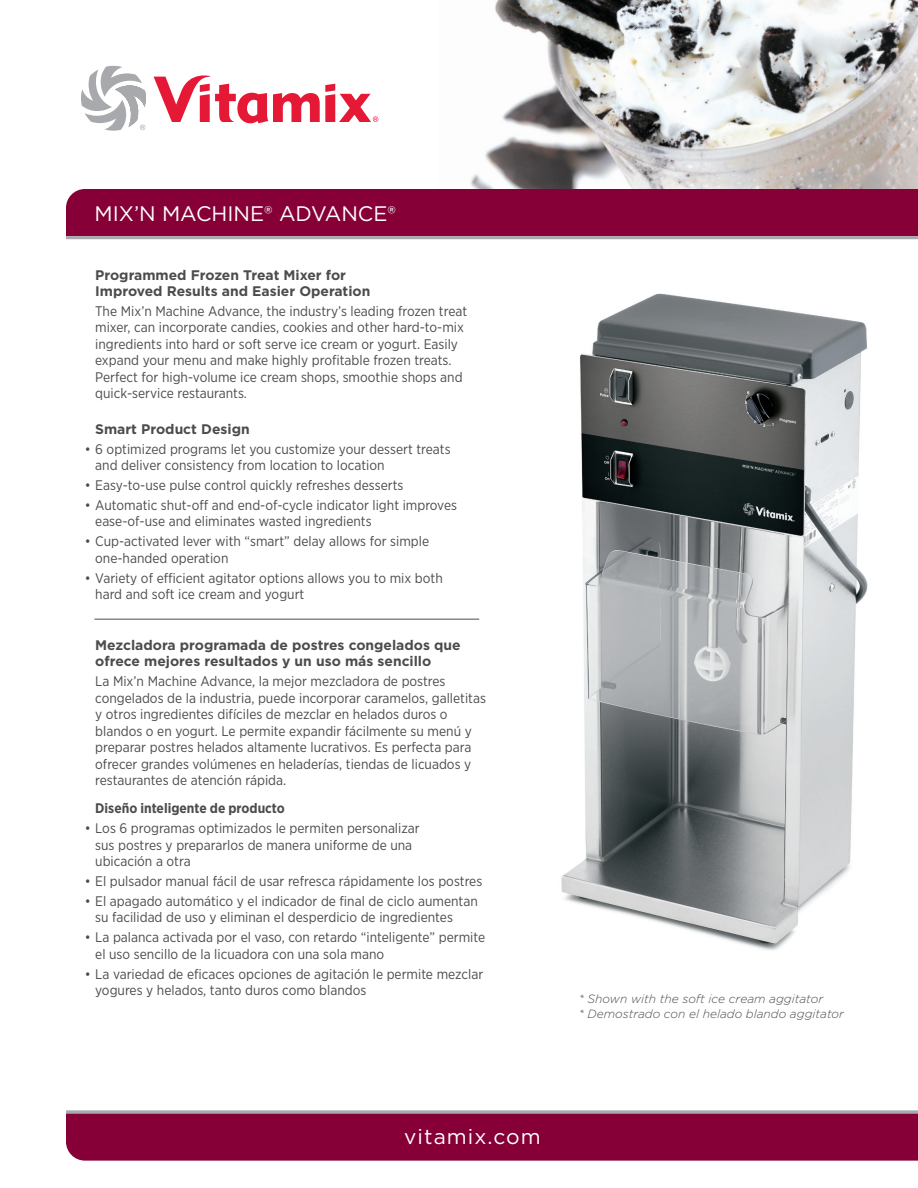
<style>
.page{position:relative;width:918px;height:1188px;background:#fff}
.page>*{position:absolute;margin:0;border:0;box-sizing:border-box;transform-origin:0 0}
.t1{font:21px "Gotham";color:#fff}
.t2{font:13.8px/16.5px "Gotham Narrow";color:#4b4c4d}
.t3{font:700 13.8px/16.5px "Gotham";color:#4b4c4d}
.t4{font:700 13.8px "Gotham Narrow";color:#4b4c4d}
.t5{font:italic 300 12px/15px "Gotham";color:#4b4c4d}
</style>
<div class="page">
<img style="left:561px;top:293px;width:307px;height:657px">
<img style="left:470px;top:0;width:448px;height:189px">
<svg style="left:154px;top:75px;width:224px;height:48px"></svg>
<svg style="left:81px;top:66px;width:65px;height:65px"></svg>
<div style="left:66px;top:189px;width:852px;height:47px;background:#860037"></div>
<hr style="left:66px;top:236px;width:852px;height:3px;background:#a8a9ad">
<div style="left:66px;top:1113px;width:852px;height:48px;background:#860037"></div>
<hr style="left:66px;top:1110px;width:852px;height:3px;background:#a8a9ad">
<hr style="left:94px;top:619px;width:385px;height:1px;background:#4b4c4d">
<h1 class="t1" style="left:94px;top:200px;width:303px">MIX’N MACHINE® ADVANCE®</h1>
<p class="t3" style="left:95px;top:266px;width:277px">Programmed Frozen Treat Mixer for<br>Improved Results and Easier Operation</p>
<p class="t2" style="left:95px;top:303px;width:373px">The Mix’n Machine Advance, the industry’s leading frozen treat mixer, can incorporate candies, cookies and other hard-to-mix ingredients into hard or soft serve ice cream or yogurt. Easily expand your menu and make highly profitable frozen treats.<br>Perfect for high-volume ice cream shops, smoothie shops and quick-service restaurants.</p>
<p class="t3" style="left:95px;top:421px;width:156px">Smart Product Design</p>
<p class="t2" style="left:95px;top:440px;width:357px;text-indent:-11px">• 6 optimized programs let you customize your dessert treats and deliver consistency from location to location</p>
<p class="t2" style="left:85px;top:477px;width:320px">• Easy-to-use pulse control quickly refreshes desserts</p>
<p class="t2" style="left:95px;top:496px;width:363px;text-indent:-11px">• Automatic shut-off and end-of-cycle indicator light improves ease-of-use and eliminates wasted ingredients</p>
<p class="t2" style="left:95px;top:533px;width:335px;text-indent:-11px">• Cup-activated lever with “smart” delay allows for simple one-handed operation</p>
<p class="t2" style="left:95px;top:569px;width:349px;text-indent:-11px">• Variety of efficient agitator options allows you to mix both hard and soft ice cream and yogurt</p>
<p class="t3" style="left:95px;top:636px;width:367px">Mezcladora programada de postres congelados que ofrece mejores resultados y un uso más sencillo</p>
<p class="t2" style="left:95px;top:673px;width:392px">La Mix’n Machine Advance, la mejor mezcladora de postres congelados de la industria, puede incorporar caramelos, galletitas y otros ingredientes difíciles de mezclar en helados duros o blandos o en yogurt. Le permite expandir fácilmente su menú y preparar postres helados altamente lucrativos. Es perfecta para ofrecer grandes volúmenes en heladerías, tiendas de licuados y restaurantes de atención rápida.</p>
<p class="t4" style="left:95px;top:800px;width:191px">Diseño inteligente de producto</p>
<p class="t2" style="left:95px;top:820px;width:326px;text-indent:-11px">• Los 6 programas optimizados le permiten personalizar sus postres y prepararlos de manera uniforme de una ubicación a otra</p>
<p class="t2" style="left:85px;top:873px;width:399px">• El pulsador manual fácil de usar refresca rápidamente los postres</p>
<p class="t2" style="left:95px;top:893px;width:384px;text-indent:-11px">• El apagado automático y el indicador de final de ciclo aumentan su facilidad de uso y eliminan el desperdicio de ingredientes</p>
<p class="t2" style="left:95px;top:929px;width:391px;text-indent:-11px">• La palanca activada por el vaso, con retardo “inteligente” permite el uso sencillo de la licuadora con una sola mano</p>
<p class="t2" style="left:95px;top:965px;width:389px;text-indent:-11px">• La variedad de eficaces opciones de agitación le permite mezclar yogures y helados, tanto duros como blandos</p>
<p class="t5" style="left:579px;top:991px;width:267px">* Shown with the soft ice cream aggitator<br>* Demostrado con el helado blando aggitator</p>
<h1 class="t1" style="left:404px;top:1123px;width:138px">VITAMIX.COM</h1>
</div>
